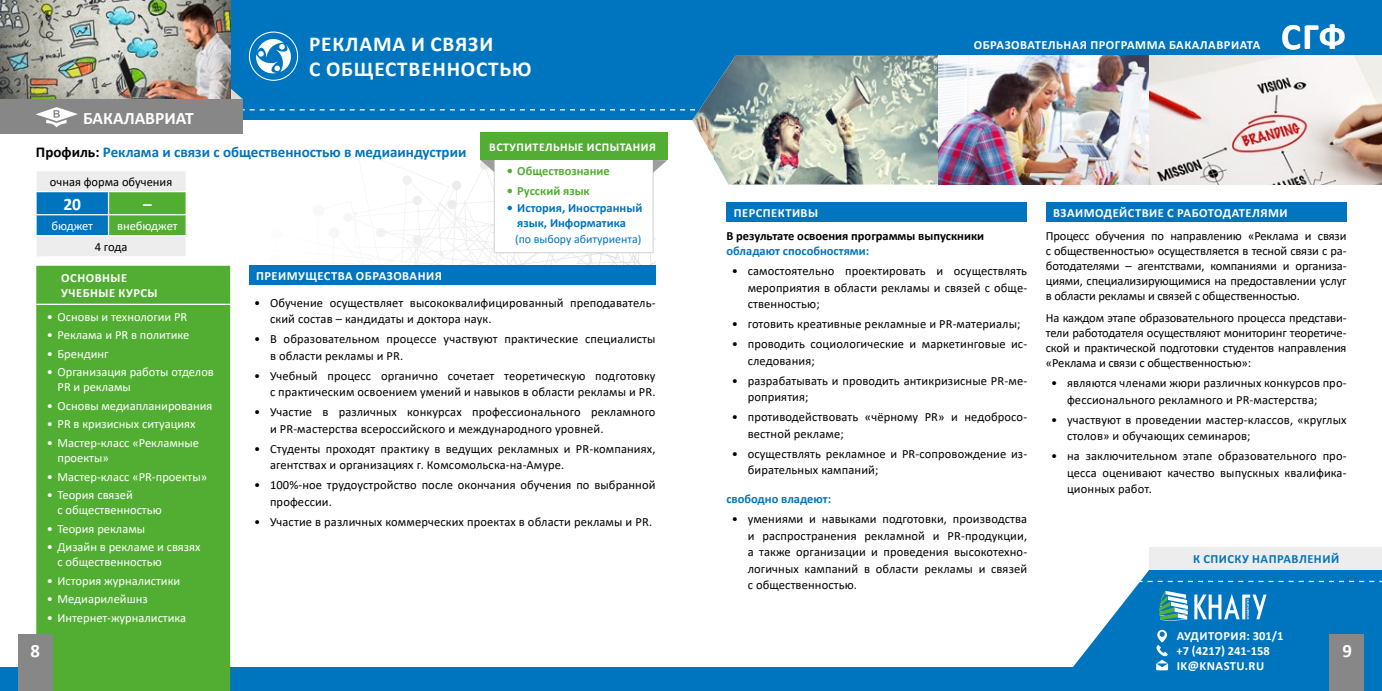
<style>
.page{position:relative;width:1382px;height:691px;background:#fff}
.page>*{position:absolute;margin:0;border:0;box-sizing:border-box;transform-origin:0 0}
.t1{font:700 37.5px "Calibri";color:#fff}
.t2{font:700 21.25px/25px "Calibri";letter-spacing:.04em;color:#fff}
.t3{font:700 18.75px "Calibri";color:#fff}
.t4{font:700 17.5px "Calibri";color:#fff}
.t5{font:700 15px "Calibri";color:#0075bf}
.t6{font:12.5px/16.5px "Calibri";letter-spacing:.01em;color:#000}
.t7{font:12.5px/15px "Calibri";color:#fff}
.t8{font:700 12.5px/15px "Calibri";letter-spacing:.04em;color:#fff}
.t9{font:700 12.5px/15px "Calibri";color:#0075bf;text-align:center}
.t10{font:700 12.5px "Calibri";color:#000}
.t11{font:700 12.5px "Calibri";color:#52ae32}
.t12{font:700 12.5px "Calibri";letter-spacing:.04em;color:#0075bf}
.t13{font:700 11.88px "Calibri";letter-spacing:.04em;color:#fff}
.t14{font:11.88px "Calibri";color:#0075bf}
.s1{color:#000}
</style>
<div class="page">
<div style="left:0;top:667px;width:691px;height:24px;background:#0075bf"></div>
<svg style="left:1073px;top:569px;width:309px;height:98px;background:#278ac8"></svg>
<div style="left:0;top:0;width:692px;height:120px;background:#0075bf"></div>
<div style="left:691px;top:667px;width:691px;height:24px;background:#0075bf"></div>
<div style="left:692px;top:0;width:690px;height:56px;background:#0075bf"></div>
<svg style="left:1137px;top:581px;width:245px;height:1px"></svg>
<svg style="left:230px;top:86px;width:13px;height:13px"></svg>
<svg style="left:1194px;top:594px;width:72px;height:25px"></svg>
<svg style="left:1159px;top:591px;width:29px;height:30px"></svg>
<svg style="left:1156px;top:630px;width:12px;height:40px"></svg>
<div style="left:249px;top:266px;width:407px;height:19px;background:#0075bf"></div>
<div style="left:36px;top:266px;width:194px;height:425px;background:#52ae32"></div>
<hr style="left:36px;top:304px;width:194px;height:1px;background:#fff">
<img style="left:0;top:0;width:230px;height:99px">
<div style="left:726px;top:203px;width:301px;height:19px;background:#0075bf"></div>
<div style="left:1046px;top:203px;width:300px;height:19px;background:#0075bf"></div>
<img style="left:692px;top:56px;width:246px;height:128px">
<img style="left:938px;top:56px;width:212px;height:128px">
<img style="left:1150px;top:56px;width:232px;height:128px">
<svg style="left:249px;top:32px;width:49px;height:49px"></svg>
<svg style="left:36px;top:171px;width:151px;height:85px;background:#8fc2b4"></svg>
<hr style="left:35px;top:235px;width:74px;height:1px;background:#fff">
<hr style="left:35px;top:236px;width:2px;height:20px;background:#fff">
<hr style="left:109px;top:235px;width:78px;height:1px;background:#fff">
<div style="left:480px;top:133px;width:187px;height:27px;background:#52ae32"></div>
<svg style="left:249px;top:160px;width:418px;height:106px"></svg>
<div style="left:1150px;top:547px;width:232px;height:22px;background:#ededed"></div>
<div style="left:0;top:99px;width:243px;height:34px;background:#878787"></div>
<svg style="left:36px;top:107px;width:669px;height:21px"></svg>
<div style="left:18px;top:634px;width:35px;height:57px;background:#878787"></div>
<div style="left:1329px;top:634px;width:35px;height:57px;background:#878787"></div>
<h3 class="t4" style="left:83px;top:106px;width:112px">БАКАЛАВРИАТ</h3>
<h2 class="t2" style="left:309px;top:31px;width:224px">РЕКЛАМА И СВЯЗИ<br>С ОБЩЕСТВЕННОСТЬЮ</h2>
<p class="t5" style="left:36px;top:141px;width:432px"><span class="s1">Профиль:</span> Реклама и связи с общественностью в медиаиндустрии</p>
<p class="t6" style="left:50px;top:173px;width:124px">очная форма обучения</p>
<h3 class="t4" style="left:63px;top:192px;width:19px">20</h3>
<h3 class="t4" style="left:143px;top:192px;width:10px">–</h3>
<p class="t7" style="left:51px;top:218px;width:43px">бюджет</p>
<p class="t7" style="left:117px;top:218px;width:62px">внебюджет</p>
<p class="t6" style="left:95px;top:238px;width:34px">4 года</p>
<p class="t13" style="left:489px;top:139px;width:168px">ВСТУПИТЕЛЬНЫЕ ИСПЫТАНИЯ</p>
<p class="t11" style="left:507px;top:162px;width:105px">• Обществознание</p>
<p class="t11" style="left:507px;top:182px;width:85px">• Русский язык</p>
<p class="t14" style="left:515px;top:231px;width:128px">(по выбору абитуриента)</p>
<p class="t9" style="left:507px;top:201px;width:137px">• История, Иностранный язык, Информатика</p>
<p class="t8" style="left:61px;top:270px;width:98px">ОСНОВНЫЕ<br>УЧЕБНЫЕ КУРСЫ</p>
<p class="t7" style="left:47px;top:309px;width:142px">• Основы и технологии PR</p>
<p class="t7" style="left:47px;top:327px;width:144px">• Реклама и PR в политике</p>
<p class="t7" style="left:47px;top:346px;width:63px">• Брендинг</p>
<p class="t7" style="left:58px;top:364px;width:158px;text-indent:-11px">• Организация работы отделов<br>PR и рекламы</p>
<p class="t7" style="left:47px;top:398px;width:167px">• Основы медиапланирования</p>
<p class="t7" style="left:47px;top:416px;width:150px">• PR в кризисных ситуациях</p>
<p class="t7" style="left:58px;top:435px;width:143px;text-indent:-11px">• Мастер-класс «Рекламные проекты»</p>
<p class="t7" style="left:47px;top:469px;width:162px">• Мастер-класс «PR-проекты»</p>
<p class="t7" style="left:58px;top:487px;width:106px;text-indent:-11px">• Теория связей<br>с общественностью</p>
<p class="t7" style="left:47px;top:521px;width:100px">• Теория рекламы</p>
<p class="t7" style="left:58px;top:539px;width:144px;text-indent:-11px">• Дизайн в рекламе и связях с общественностью</p>
<p class="t7" style="left:47px;top:573px;width:135px">• История журналистики</p>
<p class="t7" style="left:47px;top:591px;width:102px">• Медиарилейшнз</p>
<p class="t7" style="left:47px;top:610px;width:141px">• Интернет-журналистика</p>
<p class="t8" style="left:256px;top:268px;width:187px">ПРЕИМУЩЕСТВА ОБРАЗОВАНИЯ</p>
<p class="t6" style="left:270px;top:294px;width:387px;text-indent:-16px">• Обучение осуществляет высококвалифицированный преподаватель&shy;ский состав – кандидаты и доктора наук.</p>
<p class="t6" style="left:270px;top:331px;width:387px;text-indent:-16px">• В образовательном процессе участвуют практические специалисты в области рекламы и PR.</p>
<p class="t6" style="left:254px;top:367px;width:403px;text-align:right">• Учебный процесс органично сочетает теоретическую подготовку с практическим освоением умений и навыков в области рекламы и PR.</p>
<p class="t6" style="left:270px;top:404px;width:387px;text-indent:-16px">• Участие в различных конкурсах профессионального рекламного и PR-мастерства всероссийского и международного уровней.</p>
<p class="t6" style="left:270px;top:440px;width:387px;text-indent:-16px">• Студенты проходят практику в ведущих рекламных и PR-компаниях, агентствах и организациях г. Комсомольска-на-Амуре.</p>
<p class="t6" style="left:270px;top:477px;width:387px;text-indent:-16px">• 100%-ное трудоустройство после окончания обучения по выбранной профессии.</p>
<p class="t6" style="left:254px;top:513px;width:400px">• Участие в различных коммерческих проектах в области рекламы и PR.</p>
<p class="t8" style="left:974px;top:37px;width:288px">ОБРАЗОВАТЕЛЬНАЯ ПРОГРАММА БАКАЛАВРИАТА</p>
<h1 class="t1" style="left:1281px;top:10px;width:66px">СГФ</h1>
<p class="t8" style="left:734px;top:205px;width:86px">ПЕРСПЕКТИВЫ</p>
<p class="t8" style="left:1053px;top:205px;width:236px">ВЗАИМОДЕЙСТВИЕ С РАБОТОДАТЕЛЯМИ</p>
<p class="t10" style="left:726px;top:227px;width:259px">В результате освоения программы выпускники</p>
<p class="t9" style="left:726px;top:243px;width:144px">обладают способностями:</p>
<p class="t6" style="left:748px;top:262px;width:281px;text-align:justify;text-indent:-16px">• самостоятельно проектировать и осуществлять мероприятия в области рекламы и связей с обще&shy;ственностью;</p>
<p class="t6" style="left:732px;top:315px;width:290px">• готовить креативные рекламные и PR-материалы;</p>
<p class="t6" style="left:748px;top:335px;width:281px;text-indent:-16px">• проводить социологические и маркетинговые ис&shy;следования;</p>
<p class="t6" style="left:748px;top:372px;width:281px;text-indent:-16px">• разрабатывать и проводить антикризисные PR-ме&shy;роприятия;</p>
<p class="t6" style="left:748px;top:408px;width:281px;text-indent:-16px">• противодействовать «чёрному PR» и недобросо&shy;вестной рекламе;</p>
<p class="t6" style="left:748px;top:445px;width:281px;text-indent:-16px">• осуществлять рекламное и PR-сопровождение из&shy;бирательных кампаний;</p>
<p class="t9" style="left:726px;top:492px;width:106px">свободно владеют:</p>
<p class="t6" style="left:748px;top:511px;width:281px;text-align:justify;text-indent:-16px">• умениями и навыками подготовки, производства и распространения рекламной и PR-продукции, а также организации и проведения высокотехно&shy;логичных кампаний в области рекламы и связей с общественностью.</p>
<p class="t6" style="left:1046px;top:228px;width:302px;line-height:15px;text-align:justify">Процесс обучения по направлению «Реклама и связи с общественностью» осуществляется в тесной связи с ра&shy;ботодателями – агентствами, компаниями и организа&shy;циями, специализирующимися на предоставлении услуг в области рекламы и связей с общественностью.</p>
<p class="t6" style="left:1046px;top:310px;width:302px;line-height:15px;text-align:justify">На каждом этапе образовательного процесса представи&shy;тели работодателя осуществляют мониторинг теоретиче&shy;ской и практической подготовки студентов направления «Реклама и связи с общественностью»:</p>
<p class="t6" style="left:1067px;top:374px;width:281px;text-indent:-16px">• являются членами жюри различных конкурсов про&shy;фессионального рекламного и PR-мастерства;</p>
<p class="t6" style="left:1067px;top:411px;width:281px;text-indent:-16px">• участвуют в проведении мастер-классов, «круглых столов» и обучающих семинаров;</p>
<p class="t6" style="left:1067px;top:447px;width:281px;text-align:justify;text-indent:-16px">• на заключительном этапе образовательного про&shy;цесса оценивают качество выпускных квалифика&shy;ционных работ.</p>
<p class="t12" style="left:1193px;top:550px;width:148px">К СПИСКУ НАПРАВЛЕНИЙ</p>
<p class="t8" style="left:1176px;top:628px;width:109px">АУДИТОРИЯ: 301/1 +7 (4217) 241-158<br>IK@KNASTU.RU</p>
<h3 class="t3" style="left:30px;top:638px;width:11px">8</h3>
<h3 class="t3" style="left:1342px;top:638px;width:11px">9</h3>
<h3 class="t3" style="left:26px;top:639px;width:21px">05</h3>
<h3 class="t3" style="left:1337px;top:639px;width:21px">06</h3>
</div>
